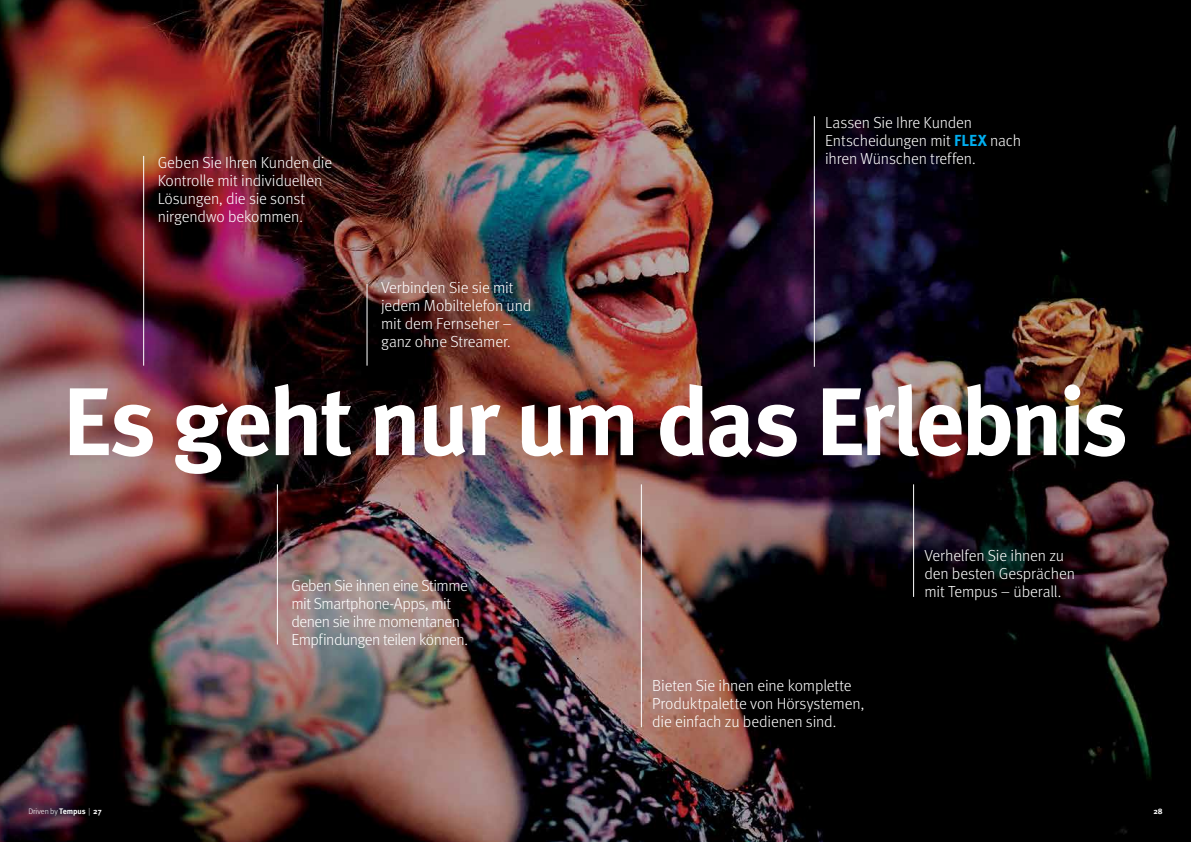
<style>
.page{position:relative;width:1191px;height:842px;background:#fff}
.page>*{position:absolute;margin:0;border:0;box-sizing:border-box;transform-origin:0 0}
.t1{font:700 96px "Meta Pro";letter-spacing:-.045em;color:#fff}
.t2{font:300 16px/18px "Meta Pro";letter-spacing:-.01em;color:#fff}
.t3{font:300 16px/18px "Meta Pro";letter-spacing:-.03em;color:#fff}
.t4{font:300 8px "Meta Pro";letter-spacing:-.005em;color:#fff}
.t5{font:700 8px "Meta Pro";color:#fff}
.s1{font-weight:700;color:#00aeef}
.s2{font-weight:700}
</style>
<div class="page">
<img style="left:0;top:0;width:1191px;height:842px">
<hr style="left:143px;top:156px;width:1px;height:210px;background:#fff">
<hr style="left:366px;top:284px;width:1px;height:82px;background:#fff">
<hr style="left:641px;top:484px;width:1px;height:243px;background:#fff">
<hr style="left:913px;top:484px;width:1px;height:113px;background:#fff">
<hr style="left:277px;top:484px;width:1px;height:160px;background:#fff">
<hr style="left:814px;top:116px;width:1px;height:251px;background:#fff">
<p class="t2" style="left:158px;top:153px;width:176px">Geben Sie Ihren Kunden die<br>Kontrolle mit individuellen<br>Lösungen, die sie sonst nirgendwo bekommen.</p>
<p class="t2" style="left:381px;top:277px;width:152px">Verbinden Sie sie mit jedem Mobiltelefon und mit dem Fernseher – ganz ohne Streamer.</p>
<p class="t2" style="left:825px;top:113px;width:197px">Lassen Sie Ihre Kunden<br>Entscheidungen mit <span class="s1">FLEX</span> nach ihren Wünschen treffen.</p>
<h1 class="t1" style="left:63px;top:347px;width:1067px">Es geht nur um das Erlebnis</h1>
<p class="t3" style="left:291px;top:575px;width:178px">Geben Sie ihnen eine Stimme mit Smartphone-Apps, mit denen sie ihre momentanen<br>Empfindungen teilen können.</p>
<p class="t2" style="left:652px;top:676px;width:213px">Bieten Sie ihnen eine komplette<br>Produktpalette von Hörsystemen, die einfach zu bedienen sind.</p>
<p class="t2" style="left:924px;top:545px;width:152px">Verhelfen Sie ihnen zu den besten Gesprächen mit Tempus – überall.</p>
<p class="t4" style="left:28px;top:805px;width:75px">Driven by <span class="s2">Tempus</span> | <span class="s2">27</span></p>
<p class="t5" style="left:1153px;top:805px;width:11px">28</p>
</div>
